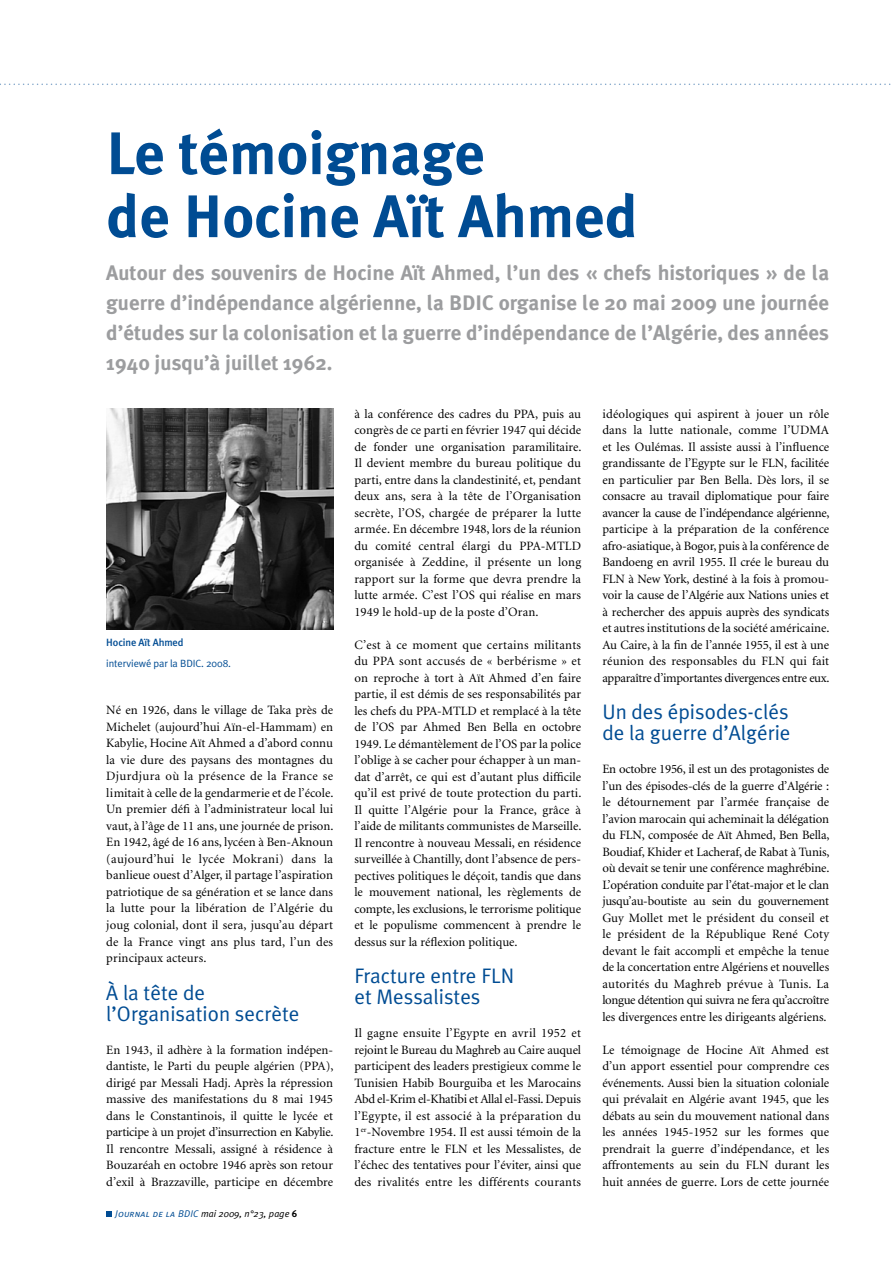
<style>
.page{position:relative;width:893px;height:1263px;background:#fff}
.page>*{position:absolute;margin:0;border:0;box-sizing:border-box;transform-origin:0 0}
.t1{font:700 60px/63px "Meta Plus";color:#004c93}
.t2{font:700 21px/30px "Meta Plus";color:#9c9d9f;text-align:justify}
.t3{font:21px/21px "Meta Plus Normal";color:#004c93}
.t4{font:12.75px/16.5px "Minion";color:#000;text-align:justify}
.t5{font:10.5px "Meta Plus Normal";letter-spacing:-.01em;color:#004c93}
.t6{font:500 10.5px "Meta Plus";letter-spacing:-.01em;color:#004c93}
.t7{font:italic 9.75px "Meta Plus Normal";color:#000}
.s1{font-family:"Meta Plus Normal Caps";color:#004c93}
.s2{font-family:"Meta Plus";font-weight:700;font-style:normal}
</style>
<div class="page">
<svg style="left:106px;top:1212px;width:5px;height:5px"></svg>
<svg style="left:0;top:84px;width:891px;height:1px"></svg>
<img style="left:106px;top:408px;width:227px;height:221px">
<h1 class="t1" style="left:106px;top:122px;width:533px">Le témoignage<br>de Hocine Aït Ahmed</h1>
<p class="t2" style="left:106px;top:258px;width:724px">Autour des souvenirs de Hocine Aït Ahmed, l’un des « chefs historiques » de la guerre d’indépendance algérienne, la BDIC organise le 20 mai 2009 une journée d’études sur la colonisation et la guerre d’indépendance de l’Algérie, des années 1940 jusqu’à juillet 1962.</p>
<p class="t6" style="left:106px;top:636px;width:79px">Hocine Aït Ahmed</p>
<p class="t5" style="left:106px;top:657px;width:126px">interviewé par la BDIC. 2008.</p>
<p class="t4" style="left:106px;top:703px;width:229px">Né en 1926, dans le village de Taka près de Michelet (aujourd’hui Aïn-el-Hammam) en Kabylie, Hocine Aït Ahmed a d’abord connu la vie dure des paysans des montagnes du Djurdjura où la présence de la France se limitait à celle de la gendarmerie et de l’école.<br>Un premier défi à l’administrateur local lui vaut, à l’âge de 11 ans, une journée de prison.<br>En 1942, âgé de 16 ans, lycéen à Ben-Aknoun (aujourd’hui le lycée Mokrani) dans la banlieue ouest d’Alger, il partage l’aspiration patriotique de sa génération et se lance dans la lutte pour la libération de l’Algérie du joug colonial, dont il sera, jusqu’au départ de la France vingt ans plus tard, l’un des principaux acteurs.</p>
<h2 class="t3" style="left:106px;top:981px;width:195px">À la tête de l’Organisation secrète</h2>
<p class="t4" style="left:106px;top:1042px;width:229px">En 1943, il adhère à la formation indépen&shy;dantiste, le Parti du peuple algérien (PPA), dirigé par Messali Hadj. Après la répression massive des manifestations du 8 mai 1945 dans le Constantinois, il quitte le lycée et participe à un projet d’insurrection en Kabylie.<br>Il rencontre Messali, assigné à résidence à Bouzaréah en octobre 1946 après son retour d’exil à Brazzaville, participe en décembre</p>
<p class="t7" style="left:115px;top:1208px;width:184px"><span class="s1">Journal de la BDIC</span> mai 2009, n°23, page <span class="s2">6</span></p>
<p class="t4" style="left:354px;top:406px;width:229px">à la conférence des cadres du PPA, puis au congrès de ce parti en février 1947 qui décide de fonder une organisation paramilitaire.<br>Il devient membre du bureau politique du parti, entre dans la clandestinité, et, pendant deux ans, sera à la tête de l’Organisation secrète, l’OS, chargée de préparer la lutte armée. En décembre 1948, lors de la réunion du comité central élargi du PPA-MTLD organisée à Zeddine, il présente un long rapport sur la forme que devra prendre la lutte armée. C’est l’OS qui réalise en mars 1949 le hold-up de la poste d’Oran.</p>
<p class="t4" style="left:354px;top:637px;width:229px">C’est à ce moment que certains militants du PPA sont accusés de « berbérisme » et on reproche à tort à Aït Ahmed d’en faire partie, il est démis de ses responsabilités par les chefs du PPA-MTLD et remplacé à la tête de l’OS par Ahmed Ben Bella en octobre 1949. Le démantèlement de l’OS par la police l’oblige à se cacher pour échapper à un man&shy;dat d’arrêt, ce qui est d’autant plus difficile qu’il est privé de toute protection du parti.<br>Il quitte l’Algérie pour la France, grâce à l’aide de militants communistes de Marseille.<br>Il rencontre à nouveau Messali, en résidence surveillée à Chantilly, dont l’absence de pers&shy;pectives politiques le déçoit, tandis que dans le mouvement national, les règlements de compte, les exclusions, le terrorisme politique et le populisme commencent à prendre le dessus sur la réflexion politique.</p>
<h2 class="t3" style="left:354px;top:965px;width:161px">Fracture entre FLN et Messalistes</h2>
<p class="t4" style="left:354px;top:1025px;width:228px">Il gagne ensuite l’Egypte en avril 1952 et rejoint le Bureau du Maghreb au Caire auquel participent des leaders prestigieux comme le Tunisien Habib Bourguiba et les Marocains Abd el-Krim el-Khatibi et Allal el-Fassi. Depuis l’Egypte, il est associé à la préparation du 1<sup>er</sup>-Novembre 1954. Il est aussi témoin de la fracture entre le FLN et les Messalistes, de l’échec des tentatives pour l’éviter, ainsi que des rivalités entre les différents courants</p>
<p class="t4" style="left:602px;top:406px;width:229px">idéologiques qui aspirent à jouer un rôle dans la lutte nationale, comme l’UDMA et les Oulémas. Il assiste aussi à l’influence grandissante de l’Egypte sur le FLN, facilitée en particulier par Ben Bella. Dès lors, il se consacre au travail diplomatique pour faire avancer la cause de l’indépendance algérienne, participe à la préparation de la conférence afro-asiatique, à Bogor, puis à la conférence de Bandoeng en avril 1955. Il crée le bureau du FLN à New York, destiné à la fois à promou&shy;voir la cause de l’Algérie aux Nations unies et à rechercher des appuis auprès des syndicats et autres institutions de la société américaine.<br>Au Caire, à la fin de l’année 1955, il est à une réunion des responsables du FLN qui fait apparaître d’importantes divergences entre eux.</p>
<h2 class="t3" style="left:602px;top:701px;width:190px">Un des épisodes-clés de la guerre d’Algérie</h2>
<p class="t4" style="left:602px;top:761px;width:229px">En octobre 1956, il est un des protagonistes de l’un des épisodes-clés de la guerre d’Algérie : le détournement par l’armée française de l’avion marocain qui acheminait la délégation du FLN, composée de Aït Ahmed, Ben Bella, Boudiaf, Khider et Lacheraf, de Rabat à Tunis, où devait se tenir une conférence maghrébine.<br>L’opération conduite par l’état-major et le clan jusqu’au-boutiste au sein du gouvernement Guy Mollet met le président du conseil et le président de la République René Coty devant le fait accompli et empêche la tenue de la concertation entre Algériens et nouvelles autorités du Maghreb prévue à Tunis. La longue détention qui suivra ne fera qu’accroître les divergences entre les dirigeants algériens.</p>
<p class="t4" style="left:602px;top:1042px;width:228px">Le témoignage de Hocine Aït Ahmed est d’un apport essentiel pour comprendre ces événements. Aussi bien la situation coloniale qui prévalait en Algérie avant 1945, que les débats au sein du mouvement national dans les années 1945-1952 sur les formes que prendrait la guerre d’indépendance, et les affrontements au sein du FLN durant les huit années de guerre. Lors de cette journée</p>
</div>
